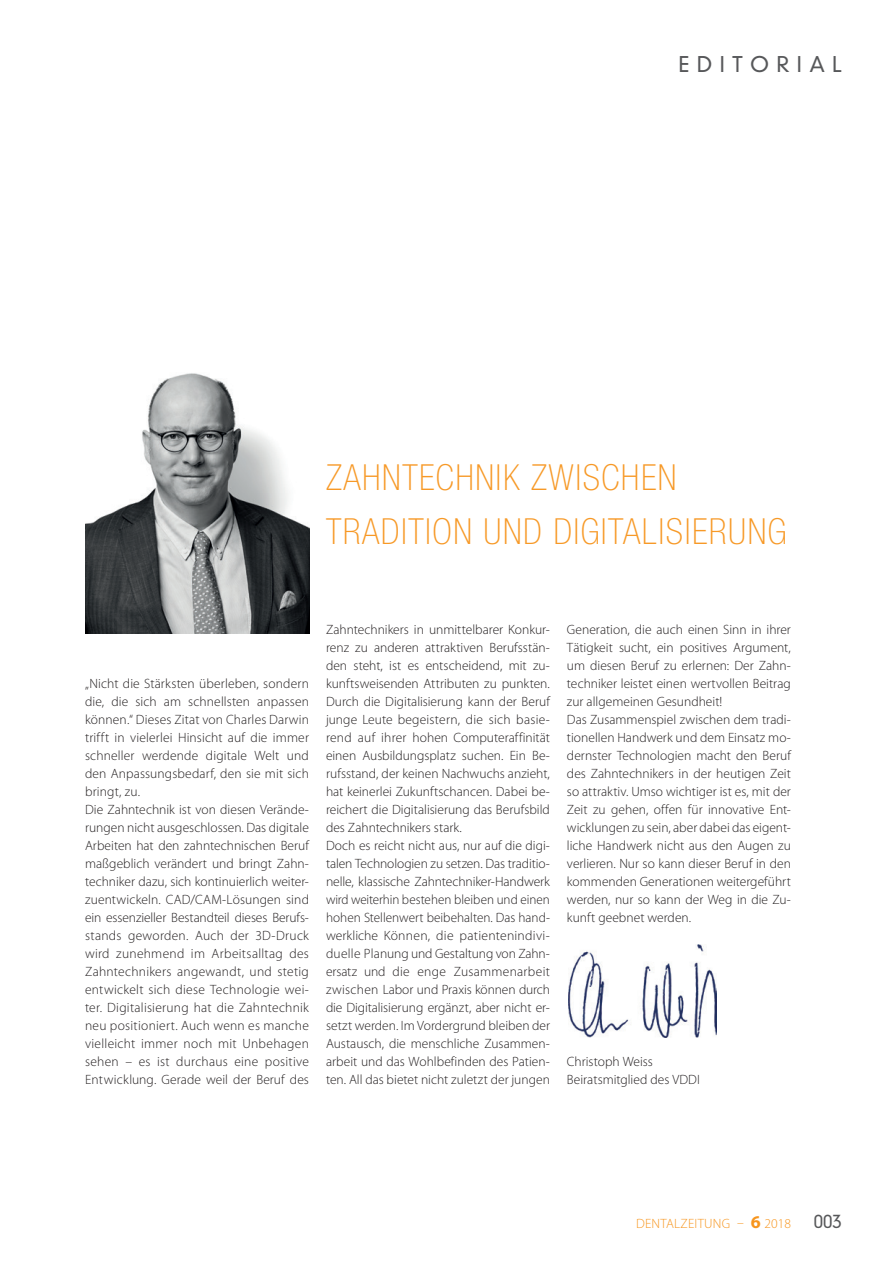
<style>
.page{position:relative;width:893px;height:1263px;background:#fff}
.page>*{position:absolute;margin:0;border:0;box-sizing:border-box;transform-origin:0 0}
.Headline{font:100 condensed 36px/54px "Helvetica Neue";letter-spacing:.04em;color:#f79927}
.t1{font:300 21px "DIN Neuzeit Grotesk";letter-spacing:.35em;color:#57585a}
.Pagenumber{font:300 18px "DIN Neuzeit Grotesk";color:#57585a}
.Content_1stSection{font:300 13.5px/18px "Myriad Pro";letter-spacing:.005em;color:#231f20;text-align:justify}
.t2{font:300 13.5px "Myriad Pro";letter-spacing:.02em;color:#f7951d}
.s1{font-weight:700;font-size:18px}
</style>
<div class="page">
<img style="left:85px;top:373px;width:224px;height:261px">
<img style="left:568px;top:945px;width:148px;height:92px">
<h2 class="t1" style="left:679px;top:52px;width:165px">EDITORIAL</h2>
<p class="Headline" style="left:326px;top:450px;width:462px">ZAHNTECHNIK ZWISCHEN<br>TRADITION UND DIGITALISIERUNG</p>
<p class="Content_1stSection" style="left:85px;top:674px;width:225px">„Nicht die Stärksten überleben, sondern die, die sich am schnellsten anpassen können.“ Dieses Zitat von Charles Darwin trifft in vielerlei Hinsicht auf die immer schneller werdende digitale Welt und den Anpassungsbedarf, den sie mit sich bringt, zu.</p>
<p class="Content_1stSection" style="left:85px;top:800px;width:225px">Die Zahntechnik ist von diesen Verände&shy;rungen nicht ausgeschlossen. Das digitale Arbeiten hat den zahntechnischen Beruf maßgeblich verändert und bringt Zahn&shy;techniker dazu, sich kontinuierlich weiter&shy;zuentwickeln. CAD/CAM-Lösungen sind ein essenzieller Bestandteil dieses Berufs&shy;stands geworden. Auch der 3D-Druck wird zunehmend im Arbeitsalltag des Zahntechnikers angewandt, und stetig entwickelt sich diese Technologie wei&shy;ter. Digitalisierung hat die Zahntechnik neu positioniert. Auch wenn es manche vielleicht immer noch mit Unbehagen sehen – es ist durchaus eine positive Entwicklung. Gerade weil der Beruf des</p>
<p class="Content_1stSection" style="left:326px;top:620px;width:225px">Zahntechnikers in unmittelbarer Konkur&shy;renz zu anderen attraktiven Berufsstän&shy;den steht, ist es entscheidend, mit zu&shy;kunftsweisenden Attributen zu punkten.<br>Durch die Digitalisierung kann der Beruf junge Leute begeistern, die sich basie&shy;rend auf ihrer hohen Computeraffinität einen Ausbildungsplatz suchen. Ein Be&shy;rufsstand, der keinen Nachwuchs anzieht, hat keinerlei Zukunftschancen. Dabei be&shy;reichert die Digitalisierung das Berufsbild des Zahntechnikers stark.</p>
<p class="Content_1stSection" style="left:326px;top:836px;width:225px">Doch es reicht nicht aus, nur auf die digi&shy;talen Technologien zu setzen. Das traditio&shy;nelle, klassische Zahntechniker-Handwerk wird weiterhin bestehen bleiben und einen hohen Stellenwert beibehalten. Das hand&shy;werkliche Können, die patientenindivi&shy;duelle Planung und Gestaltung von Zahn&shy;ersatz und die enge Zusammenarbeit zwischen Labor und Praxis können durch die Digitalisierung ergänzt, aber nicht er&shy;setzt werden. Im Vordergrund bleiben der Austausch, die menschliche Zusammen&shy;arbeit und das Wohlbefinden des Patien&shy;ten. All das bietet nicht zuletzt der jungen</p>
<p class="Content_1stSection" style="left:567px;top:620px;width:225px">Generation, die auch einen Sinn in ihrer Tätigkeit sucht, ein positives Argument, um diesen Beruf zu erlernen: Der Zahn&shy;techniker leistet einen wertvollen Beitrag zur allgemeinen Gesundheit!</p>
<p class="Content_1stSection" style="left:567px;top:710px;width:225px">Das Zusammenspiel zwischen dem tradi&shy;tionellen Handwerk und dem Einsatz mo&shy;dernster Technologien macht den Beruf des Zahntechnikers in der heutigen Zeit so attraktiv. Umso wichtiger ist es, mit der Zeit zu gehen, offen für innovative Ent&shy;wicklungen zu sein, aber dabei das eigent&shy;liche Handwerk nicht aus den Augen zu verlieren. Nur so kann dieser Beruf in den kommenden Generationen weitergeführt werden, nur so kann der Weg in die Zu&shy;kunft geebnet werden.</p>
<p class="Content_1stSection" style="left:567px;top:1052px;width:87px">Christoph Weiss</p>
<p class="Content_1stSection" style="left:567px;top:1070px;width:134px">Beiratsmitglied des VDDI</p>
<p class="t2" style="left:636px;top:1215px;width:156px">DENTALZEITUNG – <span class="s1">6</span> 2018</p>
<p class="Pagenumber" style="left:814px;top:1210px;width:30px">003</p>
</div>
